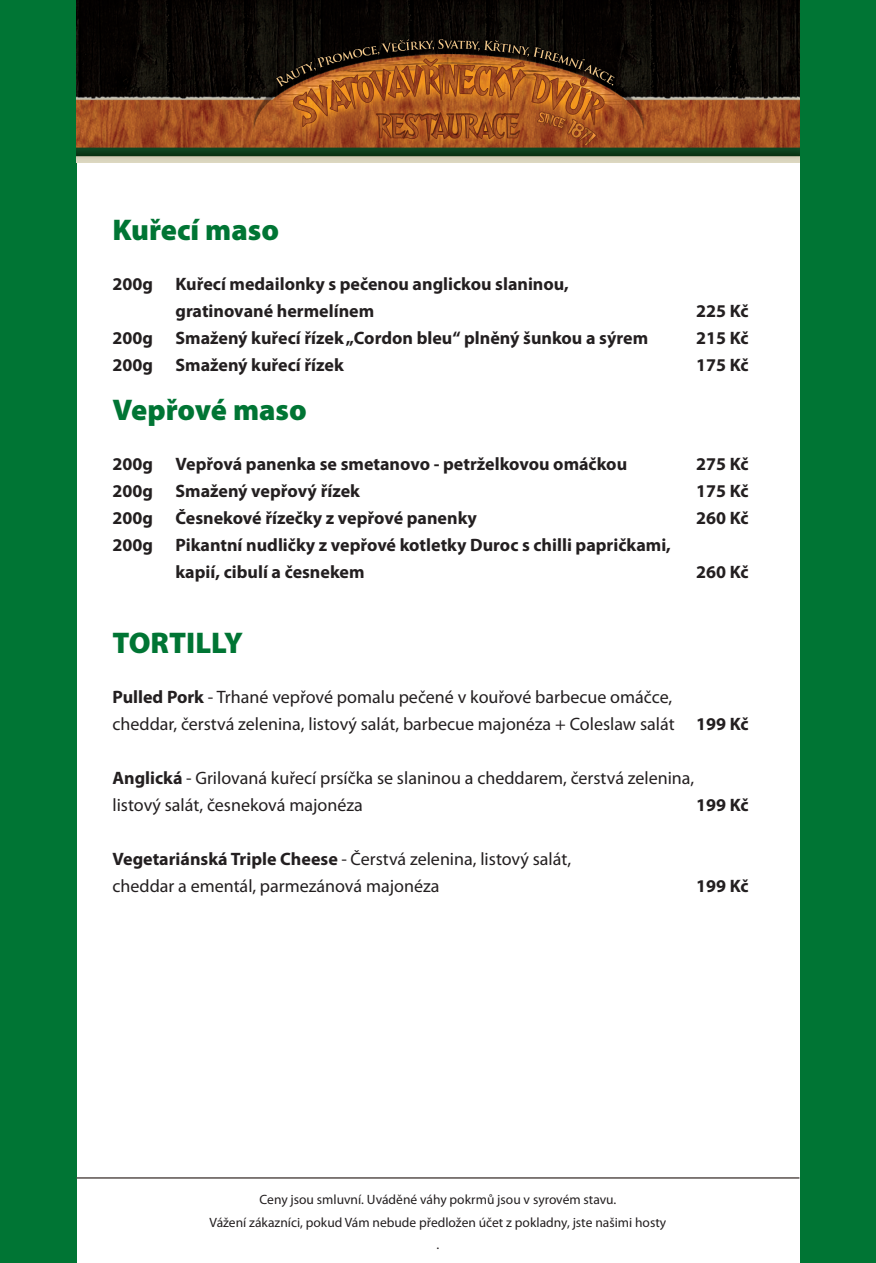
<style>
.page{position:relative;width:876px;height:1263px;background:#007534}
.page>*{position:absolute;margin:0;border:0;box-sizing:border-box;transform-origin:0 0}
.základní_písmo{font:900 30px "Myriad Pro";color:#007534}
.základní_písmo-2{font:700 18px/27px "Myriad Pro";color:#231f20}
.základní_písmo-3{font:18px/27px "Myriad Pro";color:#231f20}
.základní_písmo-4{font:13.5px "Myriad Pro";color:#231f20}
.s1{font-weight:700}
</style>
<div class="page">
<div style="left:77px;top:130px;width:722px;height:1133px;background:#fff"></div>
<img style="left:77px;top:0;width:722px;height:163px">
<hr style="left:77px;top:1177px;width:722px;height:2px;background:#59504e">
<p class="základní_písmo" style="left:112px;top:213px;width:168px">Kuřecí maso</p>
<p class="základní_písmo-2" style="left:175px;top:271px;width:395px;text-indent:-63px">200g Kuřecí medailonky s pečenou anglickou slaninou, gratinované hermelínem</p>
<p class="základní_písmo-2" style="left:696px;top:298px;width:54px">225 Kč</p>
<p class="základní_písmo-2" style="left:112px;top:325px;width:537px">200g Smažený kuřecí řízek „Cordon bleu“ plněný šunkou a sýrem</p>
<p class="základní_písmo-2" style="left:696px;top:325px;width:54px">215 Kč</p>
<p class="základní_písmo-2" style="left:112px;top:352px;width:233px">200g Smažený kuřecí řízek</p>
<p class="základní_písmo-2" style="left:696px;top:352px;width:54px">175 Kč</p>
<p class="základní_písmo" style="left:112px;top:393px;width:196px">Vepřové maso</p>
<p class="základní_písmo-2" style="left:112px;top:451px;width:516px">200g Vepřová panenka se smetanovo - petrželkovou omáčkou</p>
<p class="základní_písmo-2" style="left:696px;top:451px;width:54px">275 Kč</p>
<p class="základní_písmo-2" style="left:112px;top:478px;width:249px">200g Smažený vepřový řízek</p>
<p class="základní_písmo-2" style="left:696px;top:478px;width:54px">175 Kč</p>
<p class="základní_písmo-2" style="left:112px;top:505px;width:366px">200g Česnekové řízečky z vepřové panenky</p>
<p class="základní_písmo-2" style="left:696px;top:505px;width:54px">260 Kč</p>
<p class="základní_písmo-2" style="left:175px;top:532px;width:497px;text-indent:-63px">200g Pikantní nudličky z vepřové kotletky Duroc s chilli papričkami, kapií, cibulí a česnekem</p>
<p class="základní_písmo-2" style="left:696px;top:559px;width:54px">260 Kč</p>
<p class="základní_písmo" style="left:112px;top:626px;width:132px">TORTILLY</p>
<p class="základní_písmo-3" style="left:112px;top:683px;width:638px"><span class="s1">Pulled Pork</span> - Trhané vepřové pomalu pečené v kouřové barbecue omáčce,<br>cheddar, čerstvá zelenina, listový salát, barbecue majonéza + Coleslaw salát <span class="s1">199 Kč</span></p>
<p class="základní_písmo-3" style="left:112px;top:764px;width:583px"><span class="s1">Anglická</span> - Grilovaná kuřecí prsíčka se slaninou a cheddarem, čerstvá zelenina, listový salát, česneková majonéza</p>
<p class="základní_písmo-2" style="left:696px;top:791px;width:54px">199 Kč</p>
<p class="základní_písmo-3" style="left:112px;top:845px;width:460px"><span class="s1">Vegetariánská Triple Cheese</span> - Čerstvá zelenina, listový salát, cheddar a ementál, parmezánová majonéza</p>
<p class="základní_písmo-2" style="left:696px;top:872px;width:54px">199 Kč</p>
<p class="základní_písmo-4" style="left:260px;top:1192px;width:358px">Ceny jsou smluvní. Uváděné váhy pokrmů jsou v syrovém stavu.</p>
<p class="základní_písmo-4" style="left:210px;top:1215px;width:458px">Vážení zákazníci, pokud Vám nebude předložen účet z pokladny, jste našimi hosty</p>
<p class="základní_písmo-4" style="left:437px;top:1237px;width:4px">.</p>
</div>
